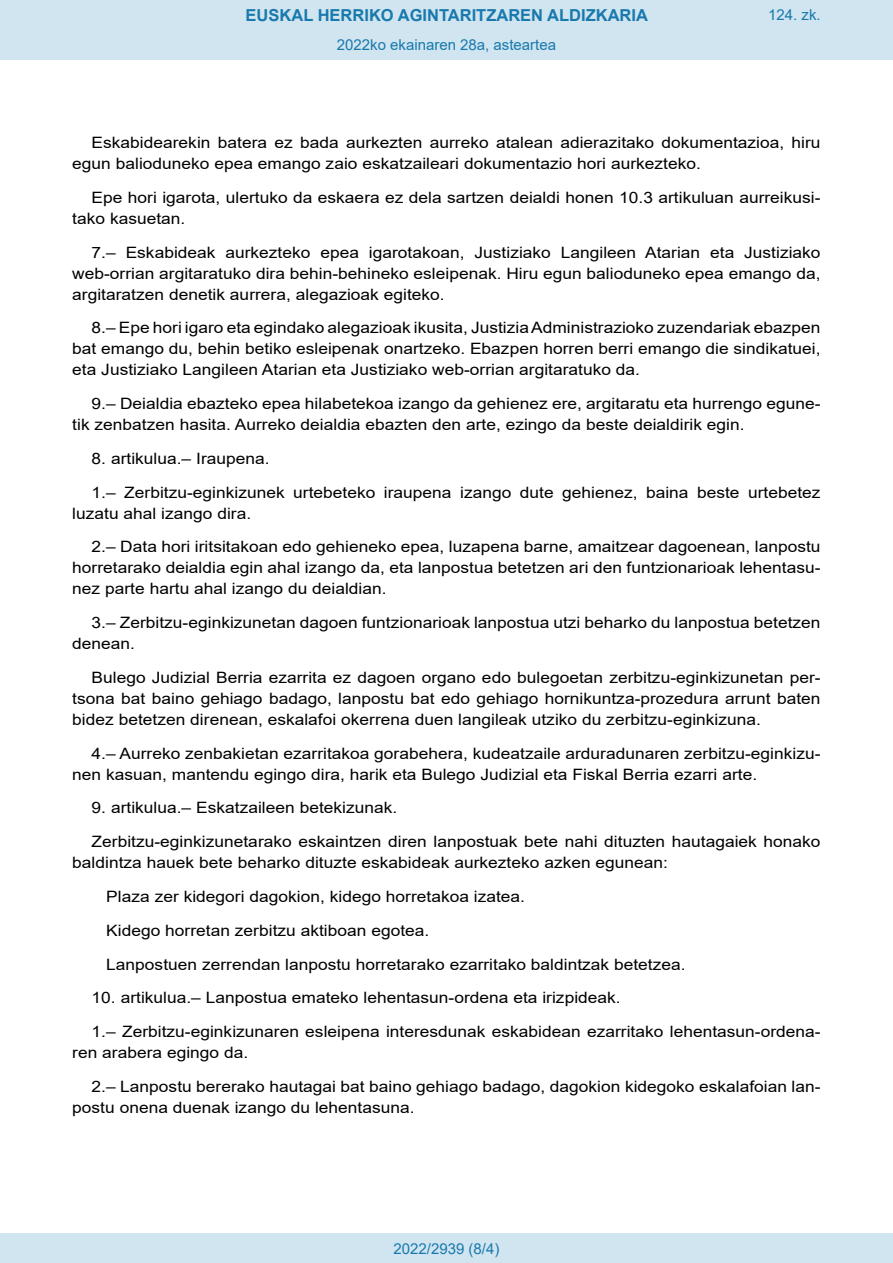
<style>
.page{position:relative;width:893px;height:1263px;background:#fff}
.page>*{position:absolute;margin:0;border:0;box-sizing:border-box;transform-origin:0 0}
.t1{font:700 16.5px "Arial";color:#1879ad}
.BOPVDetalle{font:15.6px/21px "Arial";color:#000;scale:1.11 1}
.BOPVDetalle1{font:15.6px "Arial";color:#000;scale:1.11 1}
.Paginacion_Centro{font:15px "Arial";color:#1879ad}
</style>
<div class="page">
<div style="left:0;top:0;width:893px;height:60px;background:#d0e5f0"></div>
<div style="left:0;top:1233px;width:893px;height:30px;background:#d0e5f0"></div>
<p class="t1" style="left:246px;top:3px;width:404px">EUSKAL HERRIKO AGINTARITZAREN ALDIZKARIA</p>
<p class="Paginacion_Centro" style="left:337px;top:35px;width:221px">2022ko ekainaren 28a, asteartea</p>
<p class="Paginacion_Centro" style="left:768px;top:5px;width:54px">124. zk.</p>
<p class="BOPVDetalle" style="left:72px;top:132px;width:676px;text-indent:19px">Eskabidearekin batera ez bada aurkezten aurreko atalean adierazitako dokumentazioa, hiru egun balioduneko epea emango zaio eskatzaileari dokumentazio hori aurkezteko.</p>
<p class="BOPVDetalle" style="left:72px;top:187px;width:676px;text-indent:19px">Epe hori igarota, ulertuko da eskaera ez dela sartzen deialdi honen 10.3 artikuluan aurreikusi&shy;tako kasuetan.</p>
<p class="BOPVDetalle" style="left:72px;top:242px;width:676px;text-align:justify;text-indent:19px">7.– Eskabideak aurkezteko epea igarotakoan, Justiziako Langileen Atarian eta Justiziako web-orrian argitaratuko dira behin-behineko esleipenak. Hiru egun balioduneko epea emango da, argitaratzen denetik aurrera, alegazioak egiteko.</p>
<p class="BOPVDetalle" style="left:72px;top:317px;width:676px;text-align:justify;text-indent:19px">8.– Epe hori igaro eta egindako alegazioak ikusita, Justizia Administrazioko zuzendariak ebazpen bat emango du, behin betiko esleipenak onartzeko. Ebazpen horren berri emango die sindikatuei, eta Justiziako Langileen Atarian eta Justiziako web-orrian argitaratuko da.</p>
<p class="BOPVDetalle" style="left:72px;top:393px;width:676px;text-indent:19px">9.– Deialdia ebazteko epea hilabetekoa izango da gehienez ere, argitaratu eta hurrengo egune&shy;tik zenbatzen hasita. Aurreko deialdia ebazten den arte, ezingo da beste deialdirik egin.</p>
<p class="BOPVDetalle" style="left:92px;top:448px;width:162px">8. artikulua.– Iraupena.</p>
<p class="BOPVDetalle" style="left:72px;top:482px;width:676px;text-indent:19px">1.– Zerbitzu-eginkizunek urtebeteko iraupena izango dute gehienez, baina beste urtebetez luzatu ahal izango dira.</p>
<p class="BOPVDetalle" style="left:72px;top:536px;width:676px;text-align:justify;text-indent:19px">2.– Data hori iritsitakoan edo gehieneko epea, luzapena barne, amaitzear dagoenean, lanpostu horretarako deialdia egin ahal izango da, eta lanpostua betetzen ari den funtzionarioak lehentasu&shy;nez parte hartu ahal izango du deialdian.</p>
<p class="BOPVDetalle" style="left:72px;top:612px;width:676px;text-indent:19px">3.– Zerbitzu-eginkizunetan dagoen funtzionarioak lanpostua utzi beharko du lanpostua betetzen denean.</p>
<p class="BOPVDetalle" style="left:72px;top:667px;width:676px;text-align:justify;text-indent:19px">Bulego Judizial Berria ezarrita ez dagoen organo edo bulegoetan zerbitzu-eginkizunetan per&shy;tsona bat baino gehiago badago, lanpostu bat edo gehiago hornikuntza-prozedura arrunt baten bidez betetzen direnean, eskalafoi okerrena duen langileak utziko du zerbitzu-eginkizuna.</p>
<p class="BOPVDetalle" style="left:72px;top:743px;width:676px;text-indent:19px">4.– Aurreko zenbakietan ezarritakoa gorabehera, kudeatzaile arduradunaren zerbitzu-eginkizu&shy;nen kasuan, mantendu egingo dira, harik eta Bulego Judizial eta Fiskal Berria ezarri arte.</p>
<p class="BOPVDetalle" style="left:92px;top:797px;width:277px">9. artikulua.– Eskatzaileen betekizunak.</p>
<p class="BOPVDetalle" style="left:72px;top:831px;width:676px;text-indent:19px">Zerbitzu-eginkizunetarako eskaintzen diren lanpostuak bete nahi dituzten hautagaiek honako baldintza hauek bete beharko dituzte eskabideak aurkezteko azken egunean:</p>
<p class="BOPVDetalle1" style="left:106px;top:886px;width:379px">Plaza zer kidegori dagokion, kidego horretakoa izatea.</p>
<p class="BOPVDetalle1" style="left:106px;top:919px;width:293px">Kidego horretan zerbitzu aktiboan egotea.</p>
<p class="BOPVDetalle1" style="left:106px;top:953px;width:523px">Lanpostuen zerrendan lanpostu horretarako ezarritako baldintzak betetzea.</p>
<p class="BOPVDetalle" style="left:92px;top:987px;width:478px">10. artikulua.– Lanpostua emateko lehentasun-ordena eta irizpideak.</p>
<p class="BOPVDetalle" style="left:72px;top:1021px;width:676px;text-indent:19px">1.– Zerbitzu-eginkizunaren esleipena interesdunak eskabidean ezarritako lehentasun-ordena&shy;ren arabera egingo da.</p>
<p class="BOPVDetalle" style="left:72px;top:1076px;width:676px;text-indent:19px">2.– Lanpostu bererako hautagai bat baino gehiago badago, dagokion kidegoko eskalafoian lan&shy;postu onena duenak izango du lehentasuna.</p>
<p class="Paginacion_Centro" style="left:393px;top:1238px;width:107px">2022/2939 (8/4)</p>
</div>
